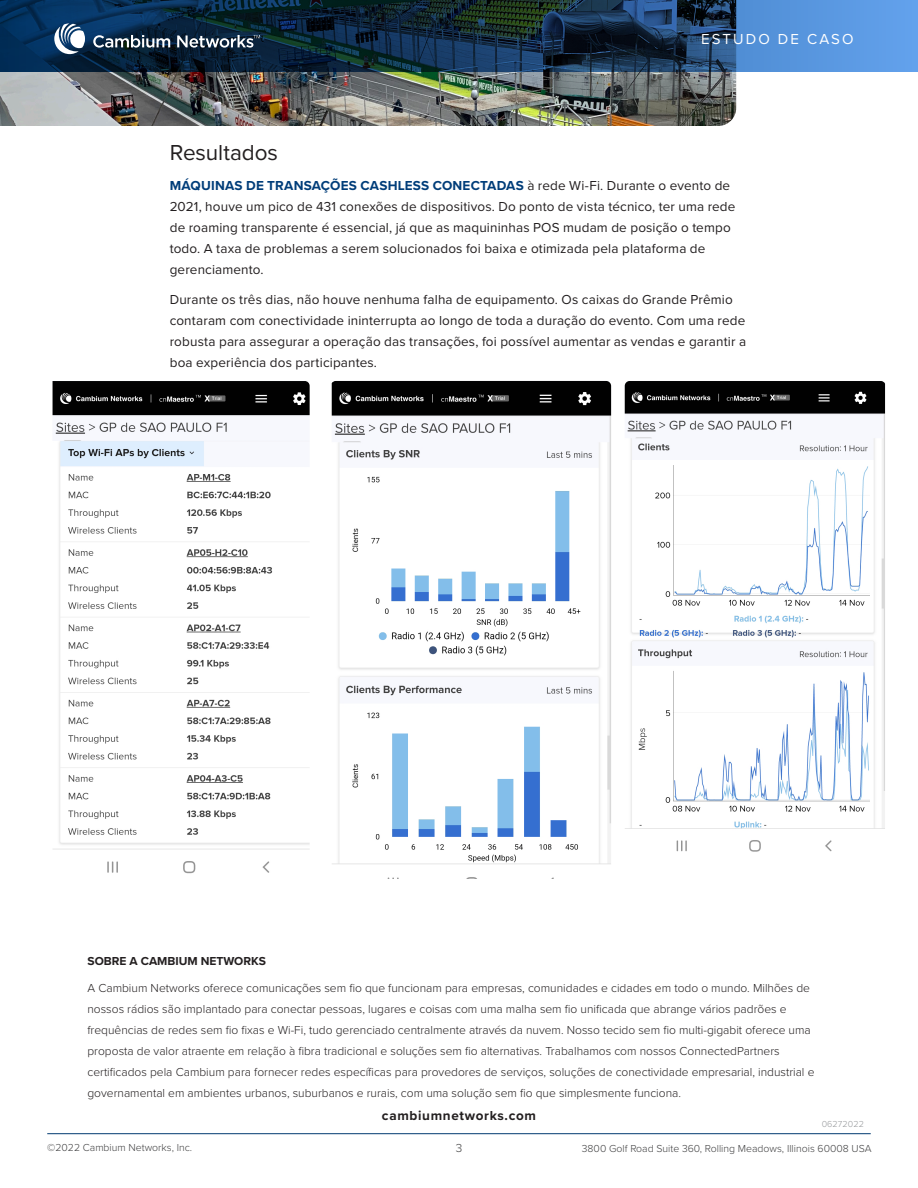
<style>
.page{position:relative;width:918px;height:1188px;background:#fff}
.page>*{position:absolute;margin:0;border:0;box-sizing:border-box;transform-origin:0 0}
.Body_Copy{font:22.5px "Proxima Nova";letter-spacing:-.005em;color:#231f20}
.t1{font:15px "Proxima Nova";letter-spacing:.14em;color:#fff}
.Body_Copy-2{font:13.5px/21px "Proxima Nova";letter-spacing:.01em;color:#231f20}
.t2{font:700 13.5px "Proxima Nova";letter-spacing:.05em;color:#231f20}
.t3{font:300 12px/21px "Proxima Nova";color:#231f20}
.t4{font:700 12px "Proxima Nova";color:#231f20}
.t5{font:300 12px "Proxima Nova";color:#3e3e3f}
.t6{font:300 10.5px "Proxima Nova";color:#3e3e3f}
.t7{font:300 9px "Proxima Nova";letter-spacing:.01em;color:#97999c}
.s1{font-weight:700;color:#003d79}
</style>
<div class="page">
<img style="left:0;top:72px;width:736px;height:54px">
<svg style="left:0;top:0;width:918px;height:72px;background:#1f4265"></svg>
<hr style="left:47px;top:1133px;width:824px;height:1px;background:#003a70">
<svg style="left:93px;top:35px;width:77px;height:13px"></svg>
<svg style="left:177px;top:35px;width:83px;height:13px"></svg>
<svg style="left:54px;top:23px;width:31px;height:31px"></svg>
<img style="left:53px;top:381px;width:257px;height:493px">
<img style="left:332px;top:381px;width:279px;height:498px">
<img style="left:625px;top:381px;width:260px;height:471px">
<p class="t1" style="left:701px;top:28px;width:154px">ESTUDO DE CASO</p>
<p class="Body_Copy" style="left:170px;top:136px;width:110px">Resultados</p>
<p class="Body_Copy-2" style="left:170px;top:174px;width:567px"><span class="s1">MÁQUINAS DE TRANSAÇÕES CASHLESS CONECTADAS</span> à rede Wi-Fi. Durante o evento de 2021, houve um pico de 431 conexões de dispositivos. Do ponto de vista técnico, ter uma rede de roaming transparente é essencial, já que as maquininhas POS mudam de posição o tempo todo. A taxa de problemas a serem solucionados foi baixa e otimizada pela plataforma de gerenciamento.</p>
<p class="Body_Copy-2" style="left:170px;top:288px;width:578px">Durante os três dias, não houve nenhuma falha de equipamento. Os caixas do Grande Prêmio contaram com conectividade ininterrupta ao longo de toda a duração do evento. Com uma rede robusta para assegurar a operação das transações, foi possível aumentar as vendas e garantir a boa experiência dos participantes.</p>
<p class="t4" style="left:87px;top:952px;width:180px">SOBRE A CAMBIUM NETWORKS</p>
<p class="t3" style="left:87px;top:977px;width:728px">A Cambium Networks oferece comunicações sem fio que funcionam para empresas, comunidades e cidades em todo o mundo. Milhões de nossos rádios são implantado para conectar pessoas, lugares e coisas com uma malha sem fio unificada que abrange vários padrões e frequências de redes sem fio fixas e Wi-Fi, tudo gerenciado centralmente através da nuvem. Nosso tecido sem fio multi-gigabit oferece uma proposta de valor atraente em relação à fibra tradicional e soluções sem fio alternativas. Trabalhamos com nossos ConnectedPartners certificados pela Cambium para fornecer redes específicas para provedores de serviços, soluções de conectividade empresarial, industrial e governamental em ambientes urbanos, suburbanos e rurais, com uma solução sem fio que simplesmente funciona.</p>
<p class="t6" style="left:47px;top:1140px;width:146px">©2022 Cambium Networks, Inc.</p>
<p class="t2" style="left:382px;top:1106px;width:156px">cambiumnetworks.com</p>
<p class="t5" style="left:456px;top:1139px;width:8px">3</p>
<p class="t7" style="left:822px;top:1117px;width:44px">06272022</p>
<p class="t6" style="left:582px;top:1140px;width:291px">3800 Golf Road Suite 360, Rolling Meadows, Illinois 60008 USA</p>
</div>
